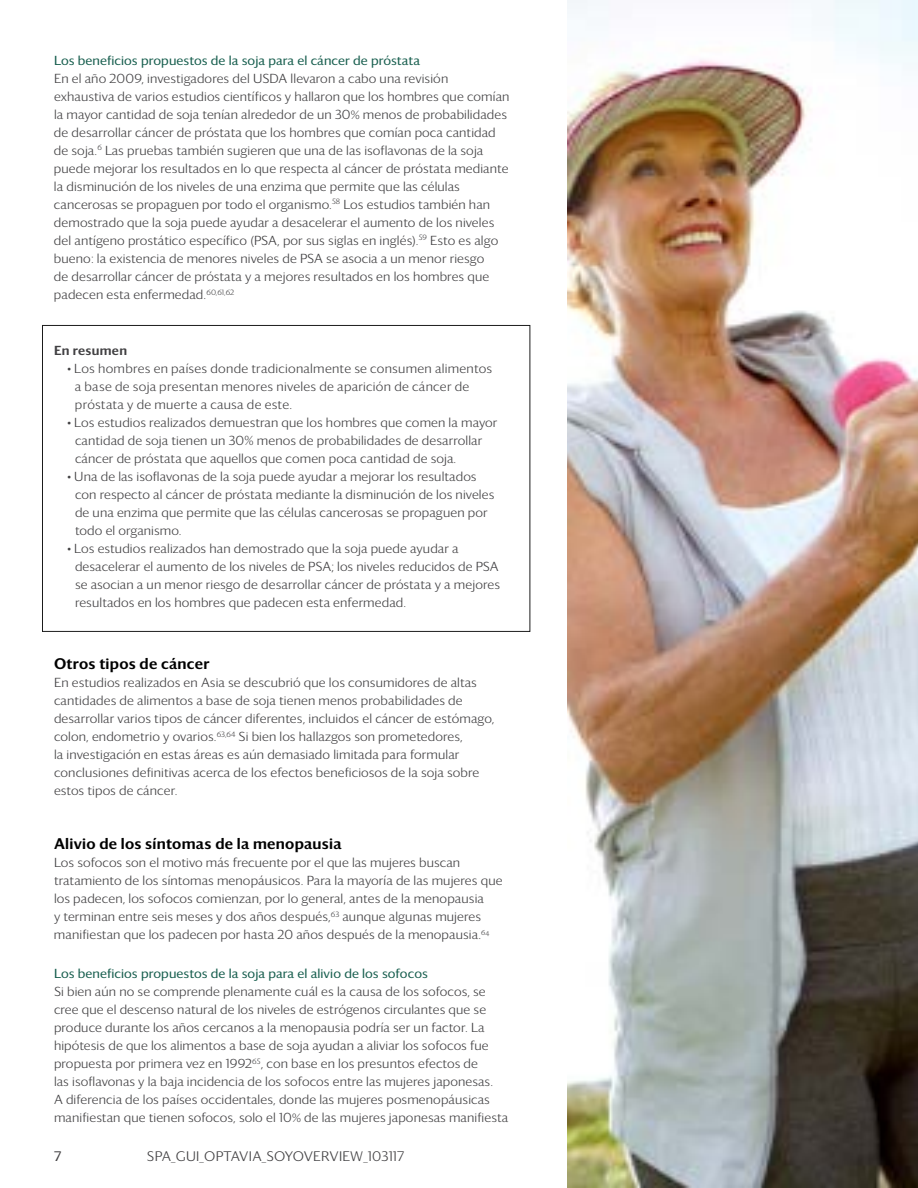
<style>
.page{position:relative;width:918px;height:1188px;background:#fff}
.page>*{position:absolute;margin:0;border:0;box-sizing:border-box;transform-origin:0 0}
.t1{font:500 15px "Darby Sans";letter-spacing:.02em;color:#000}
.t2{font:300 13.5px "Darby Sans";letter-spacing:.02em;color:#414042}
.t3{font:13.5px "Darby Sans";color:#414042}
.t4{font:300 12.75px/18px "Darby Sans";letter-spacing:.01em;color:#414042}
.t5{font:12.75px/18px "Darby Sans Light TSFL";letter-spacing:.02em;color:#414042}
.t6{font:12.75px "Darby Sans";letter-spacing:.01em;color:#175e4e}
.t7{font:500 12.75px "Darby Sans";letter-spacing:.025em;color:#414042}
.s1{font-family:"Darby Sans";font-weight:300}
.s2{font-family:"Darby Sans Light TSFL";font-weight:400}
</style>
<div class="page">
<div style="left:42px;top:325px;width:488px;height:307px;border:1px solid #000"></div>
<img style="left:567px;top:0;width:351px;height:1188px">
<p class="t6" style="left:54px;top:51px;width:368px">Los beneficios propuestos de la soja para el cáncer de próstata</p>
<p class="t4" style="left:54px;top:69px;width:457px">En el año 2009, investigadores del USDA llevaron a cabo una revisión exhaustiva de varios estudios científicos y hallaron que los hombres que comían la mayor cantidad de soja tenían alrededor de un 30% menos de probabilidades de desarrollar cáncer de próstata que los hombres que comían poca cantidad de soja.<sup>6</sup> Las pruebas también sugieren que una de las isoflavonas de la soja puede mejorar los resultados en lo que respecta al cáncer de próstata mediante la disminución de los niveles de una enzima que permite que las células cancerosas se propaguen por todo el organismo.<sup>58</sup> Los estudios también han demostrado que la soja puede ayudar a desacelerar el aumento de los niveles del antígeno prostático específico (PSA, por sus siglas en inglés).<sup>59</sup> Esto es algo bueno: la existencia de menores niveles de PSA se asocia a un menor riesgo<br>de desarrollar cáncer de próstata y a mejores resultados en los hombres que padecen esta enfermedad.<sup>60,61,62</sup></p>
<p class="t7" style="left:54px;top:341px;width:75px">En resumen</p>
<p class="t5" style="left:75px;top:358px;width:419px;text-indent:-7px"><span class="s1">•</span> Los hombres en países donde tradicionalmente se consumen alimentos a base de soja presentan menores niveles de aparición de cáncer de próstata y de muerte a causa de este.</p>
<p class="t4" style="left:75px;top:413px;width:424px;text-indent:-8px"><span class="s2">•</span> Los estudios realizados demuestran que los hombres que comen la mayor cantidad de soja tienen un 30% menos de probabilidades de desarrollar cáncer de próstata que aquellos que comen poca cantidad de soja.</p>
<p class="t4" style="left:75px;top:467px;width:421px;text-indent:-7px">• Una de las isoflavonas de la soja puede ayudar a mejorar los resultados con respecto al cáncer de próstata mediante la disminución de los niveles de una enzima que permite que las células cancerosas se propaguen por todo el organismo.</p>
<p class="t4" style="left:75px;top:539px;width:427px;text-indent:-7px">• Los estudios realizados han demostrado que la soja puede ayudar a desacelerar el aumento de los niveles de PSA; los niveles reducidos de PSA se asocian a un menor riesgo de desarrollar cáncer de próstata y a mejores resultados en los hombres que padecen esta enfermedad.</p>
<p class="t1" style="left:54px;top:653px;width:157px">Otros tipos de cáncer</p>
<p class="t4" style="left:54px;top:673px;width:442px">En estudios realizados en Asia se descubrió que los consumidores de altas cantidades de alimentos a base de soja tienen menos probabilidades de desarrollar varios tipos de cáncer diferentes, incluidos el cáncer de estómago, colon, endometrio y ovarios.<sup>63,64</sup> Si bien los hallazgos son prometedores,<br>la investigación en estas áreas es aún demasiado limitada para formular conclusiones definitivas acerca de los efectos beneficiosos de la soja sobre estos tipos de cáncer.</p>
<p class="t1" style="left:54px;top:833px;width:289px">Alivio de los síntomas de la menopausia</p>
<p class="t4" style="left:54px;top:853px;width:450px">Los sofocos son el motivo más frecuente por el que las mujeres buscan tratamiento de los síntomas menopáusicos. Para la mayoría de las mujeres que los padecen, los sofocos comienzan, por lo general, antes de la menopausia<br>y terminan entre seis meses y dos años después,<sup>63</sup> aunque algunas mujeres manifiestan que los padecen por hasta 20 años después de la menopausia.<sup>64</sup></p>
<p class="t6" style="left:54px;top:965px;width:375px">Los beneficios propuestos de la soja para el alivio de los sofocos</p>
<p class="t4" style="left:54px;top:982px;width:456px">Si bien aún no se comprende plenamente cuál es la causa de los sofocos, se cree que el descenso natural de los niveles de estrógenos circulantes que se produce durante los años cercanos a la menopausia podría ser un factor. La hipótesis de que los alimentos a base de soja ayudan a aliviar los sofocos fue propuesta por primera vez en 1992<sup>65</sup>, con base en los presuntos efectos de<br>las isoflavonas y la baja incidencia de los sofocos entre las mujeres japonesas.<br>A diferencia de los países occidentales, donde las mujeres posmenopáusicas manifiestan que tienen sofocos, solo el 10% de las mujeres japonesas manifiesta</p>
<p class="t3" style="left:54px;top:1147px;width:9px">7</p>
<p class="t2" style="left:147px;top:1147px;width:259px">SPA_GUI_OPTAVIA_SOYOVERVIEW_103117</p>
</div>
